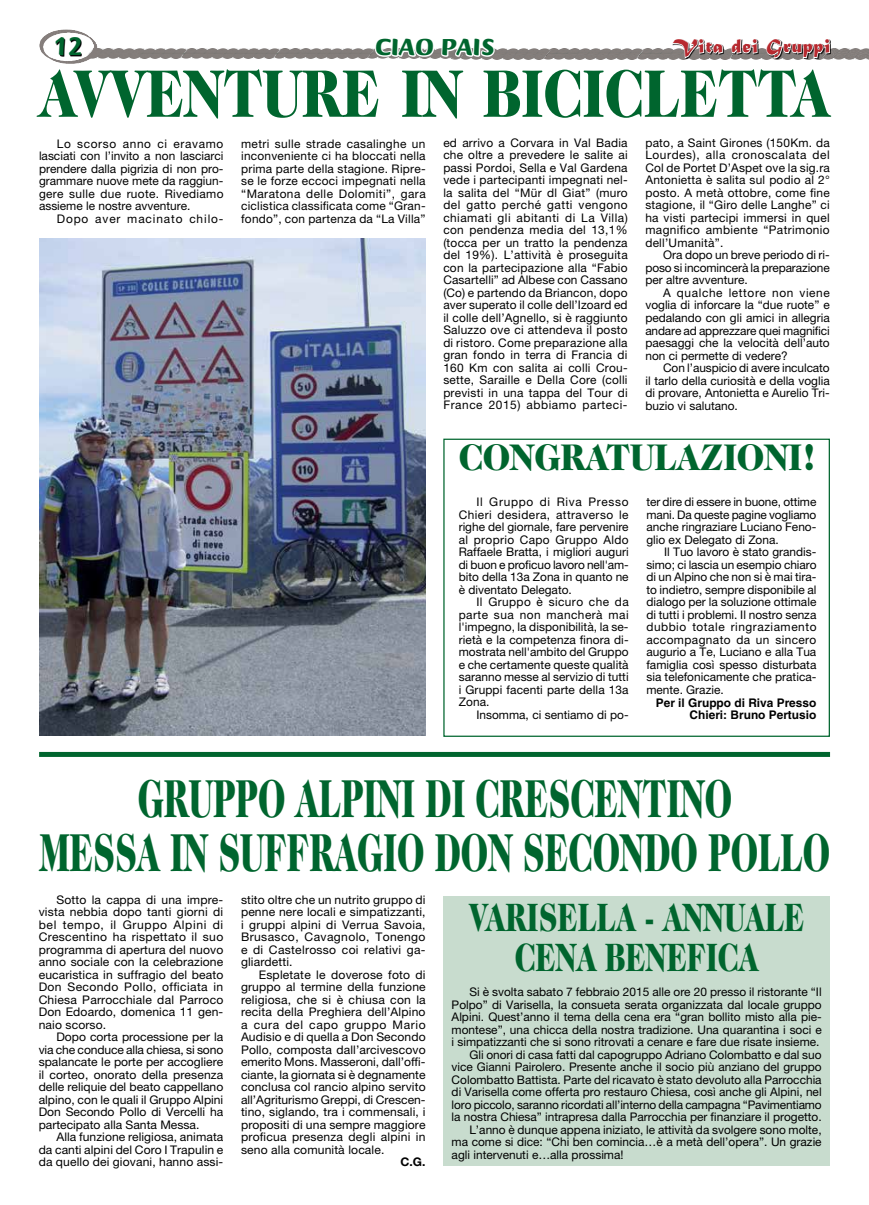
<style>
.page{position:relative;width:869px;height:1205px;background:#fff}
.page>*{position:absolute;margin:0;border:0;box-sizing:border-box;transform-origin:0 0}
.t1{font:900 67.88px "Caslon 224 Std";color:#00652e;scale:.8 1}
.t2{font:900 54px/54px "Caslon 224 Std";color:#00652e;text-align:center;scale:.62 1}
.t3{font:900 40px/40px "Caslon 224 Std";color:#00652e;text-align:center;scale:.72 1}
.t4{font:900 37.5px "Caslon 224 Std";letter-spacing:-.005em;color:#00652e;scale:.9 1}
.t5{font:700 27.5px "Briem Script Std";color:#00652e}
.t6{font:900 25px "Briem Script Std";color:#00652e}
.t7{font:20px "Matura MT Script Capitals";letter-spacing:.05em;color:#b8292f}
.t8{font:11.88px/12.5px "Helvetica Neue LT Std";color:#000;text-align:justify}
.t9{font:700 11.88px/12.5px "Helvetica LT Std";color:#000;text-align:right}
.t10{font:11.88px "Helvetica Neue LT Std";letter-spacing:.075em;color:#000}
.t11{font:700 11.88px "Helvetica Neue LT Std";color:#000}
</style>
<div class="page">
<img style="left:643px;top:49px;width:27px;height:10px">
<img style="left:550px;top:49px;width:93px;height:10px">
<img style="left:496px;top:49px;width:54px;height:10px">
<img style="left:281px;top:49px;width:92px;height:10px">
<img style="left:187px;top:49px;width:94px;height:10px">
<img style="left:97px;top:49px;width:90px;height:10px">
<img style="left:830px;top:49px;width:38px;height:10px">
<div style="left:672px;top:40px;width:158px;height:19px;background:#000;opacity:.85"></div>
<svg style="left:670px;top:39px;width:53px;height:20px"></svg>
<svg style="left:730px;top:39px;width:28px;height:16px"></svg>
<svg style="left:765px;top:39px;width:65px;height:21px"></svg>
<svg style="left:39px;top:30px;width:58px;height:34px"></svg>
<svg style="left:56px;top:38px;width:26px;height:18px"></svg>
<div style="left:443px;top:896px;width:386px;height:269px;background:#c8dcce"></div>
<img style="left:39px;top:239px;width:386px;height:496px">
<div style="left:39px;top:752px;width:790px;height:5px;background:#00652e"></div>
<div style="left:443px;top:439px;width:386px;height:298px;border:1px solid #00652e"></div>
<svg style="left:373px;top:48px;width:123px;height:11px"></svg>
<h3 class="t5" style="left:53px;top:31px;width:31px">12</h3>
<h3 class="t7" style="left:672px;top:34px;width:159px">Vita dei Gruppi</h3>
<h3 class="t6" style="left:375px;top:33px;width:121px">CIAO PAIS</h3>
<h1 class="t1" style="left:39px;top:54px;width:988px">AVVENTURE IN BICICLETTA</h1>
<p class="t8" style="left:443px;top:136px;width:186px">ed arrivo a Corvara in Val Badia che oltre a prevedere le salite ai passi Pordoi, Sella e Val Gardena vede i partecipanti impegnati nel&shy;la salita del “Mür dl Giat” (muro del gatto perché gatti vengono chiamati gli abitanti di La Villa) con pendenza media del 13,1% (tocca per un tratto la pendenza del 19%). L’attività è proseguita con la partecipazione alla “Fabio Casartelli” ad Albese con Cassano (Co) e partendo da Briancon, dopo aver superato il colle dell’Izoard ed il colle dell’Agnello, si è raggiunto Saluzzo ove ci attendeva il posto di ristoro. Come preparazione alla gran fondo in terra di Francia di 160 Km con salita ai colli Crou&shy;sette, Saraille e Della Core (colli previsti in una tappa del Tour di France 2015) abbiamo parteci-</p>
<p class="t8" style="left:645px;top:136px;width:186px">pato, a Saint Girones (150Km. da Lourdes), alla cronoscalata del Col de Portet D’Aspet ove la sig.ra Antonietta è salita sul podio al 2° posto. A metà ottobre, come fine stagione, il “Giro delle Langhe” ci ha visti partecipi immersi in quel magnifico ambiente “Patrimonio dell’Umanità”.</p>
<p class="t8" style="left:39px;top:137px;width:186px;text-indent:18px">Lo scorso anno ci eravamo lasciati con l’invito a non lasciarci prendere dalla pigrizia di non pro&shy;grammare nuove mete da raggiun&shy;gere sulle due ruote. Rivediamo assieme le nostre avventure.</p>
<p class="t10" style="left:57px;top:211px;width:168px">Dopo aver macinato chilo-</p>
<p class="t8" style="left:241px;top:137px;width:186px">metri sulle strade casalinghe un inconveniente ci ha bloccati nella prima parte della stagione. Ripre&shy;se le forze eccoci impegnati nella “Maratona delle Dolomiti”, gara ciclistica classificata come “Gran&shy;fondo”, con partenza da “La Villa”</p>
<p class="t8" style="left:645px;top:249px;width:186px;text-indent:18px">Ora dopo un breve periodo di ri&shy;poso si incomincerà la preparazione per altre avventure.</p>
<p class="t8" style="left:645px;top:286px;width:186px;text-indent:18px">A qualche lettore non viene voglia di inforcare la “due ruote” e pedalando con gli amici in allegria andare ad apprezzare quei magnifici paesaggi che la velocità dell’auto non ci permette di vedere?</p>
<p class="t8" style="left:645px;top:361px;width:186px;text-indent:18px">Con l’auspicio di avere inculcato il tarlo della curiosità e della voglia di provare, Antonietta e Aurelio Tri&shy;buzio vi salutano.</p>
<h3 class="t4" style="left:458px;top:436px;width:399px">CONGRATULAZIONI!</h3>
<p class="t8" style="left:458px;top:496px;width:171px;text-indent:18px">Il Gruppo di Riva Presso Chieri desidera, attraverso le righe del giornale, fare pervenire al proprio Capo Gruppo Aldo Raffaele Bratta, i migliori auguri di buon e proficuo lavoro nell'am&shy;bito della 13a Zona in quanto ne è diventato Delegato.</p>
<p class="t8" style="left:458px;top:596px;width:171px;text-indent:18px">Il Gruppo è sicuro che da parte sua non mancherà mai l'impegno, la disponibilità, la se&shy;rietà e la competenza finora di&shy;mostrata nell'ambito del Gruppo e che certamente queste qualità saranno messe al servizio di tutti i Gruppi facenti parte della 13a Zona.</p>
<p class="t8" style="left:476px;top:708px;width:154px">Insomma, ci sentiamo di po-</p>
<p class="t8" style="left:646px;top:496px;width:171px">ter dire di essere in buone, ottime mani. Da queste pagine vogliamo anche ringraziare Luciano Feno&shy;glio ex Delegato di Zona.</p>
<p class="t8" style="left:646px;top:546px;width:171px;text-indent:18px">Il Tuo lavoro è stato grandis&shy;simo; ci lascia un esempio chiaro di un Alpino che non si è mai tira&shy;to indietro, sempre disponibile al dialogo per la soluzione ottimale di tutti i problemi. Il nostro senza dubbio totale ringraziamento accompagnato da un sincero augurio a Te, Luciano e alla Tua famiglia così spesso disturbata sia telefonicamente che pratica&shy;mente. Grazie.</p>
<p class="t9" style="left:655px;top:696px;width:162px">Per il Gruppo di Riva Presso<br>Chieri: Bruno Pertusio</p>
<h2 class="t2" style="left:40px;top:771px;width:1275px">GRUPPO ALPINI DI CRESCENTINO<br>MESSA IN SUFFRAGIO DON SECONDO POLLO</h2>
<p class="t8" style="left:39px;top:893px;width:186px;text-indent:18px">Sotto la cappa di una impre&shy;vista nebbia dopo tanti giorni di bel tempo, il Gruppo Alpini di Crescentino ha rispettato il suo programma di apertura del nuovo anno sociale con la celebrazione eucaristica in suffragio del beato Don Secondo Pollo, officiata in Chiesa Parrocchiale dal Parroco Don Edoardo, domenica 11 gen&shy;naio scorso.</p>
<p class="t8" style="left:39px;top:1030px;width:186px;text-indent:18px">Dopo corta processione per la via che conduce alla chiesa, si sono spalancate le porte per accogliere il corteo, onorato della presenza delle reliquie del beato cappellano alpino, con le quali il Gruppo Alpini Don Secondo Pollo di Vercelli ha partecipato alla Santa Messa.</p>
<p class="t8" style="left:39px;top:1130px;width:186px;text-indent:18px">Alla funzione religiosa, animata da canti alpini del Coro I Trapulin e da quello dei giovani, hanno assi-</p>
<p class="t8" style="left:241px;top:893px;width:186px">stito oltre che un nutrito gruppo di penne nere locali e simpatizzanti, i gruppi alpini di Verrua Savoia, Brusasco, Cavagnolo, Tonengo e di Castelrosso coi relativi ga&shy;gliardetti.</p>
<p class="t8" style="left:241px;top:968px;width:186px;text-indent:18px">Espletate le doverose foto di gruppo al termine della funzione religiosa, che si è chiusa con la recita della Preghiera dell’Alpino a cura del capo gruppo Mario Audisio e di quella a Don Secondo Pollo, composta dall’arcivescovo emerito Mons. Masseroni, dall’offi&shy;ciante, la giornata si è degnamente conclusa col rancio alpino servito all’Agriturismo Greppi, di Crescen&shy;tino, siglando, tra i commensali, i propositi di una sempre maggiore proficua presenza degli alpini in seno alla comunità locale.</p>
<p class="t11" style="left:400px;top:1154px;width:27px">C.G.</p>
<h3 class="t3" style="left:468px;top:897px;width:467px">VARISELLA - ANNUALE<br>CENA BENEFICA</h3>
<p class="t8" style="left:469px;top:985px;width:353px">Si è svolta sabato 7 febbraio 2015 alle ore 20 presso il ristorante “Il</p>
<p class="t8" style="left:451px;top:998px;width:371px">Polpo” di Varisella, la consueta serata organizzata dal locale gruppo</p>
<p class="t8" style="left:451px;top:1010px;width:371px">Alpini. Quest’anno il tema della cena era “gran bollito misto alla pie-</p>
<p class="t8" style="left:451px;top:1023px;width:371px">montese”, una chicca della nostra tradizione. Una quarantina i soci e</p>
<p class="t8" style="left:451px;top:1035px;width:369px">i simpatizzanti che si sono ritrovati a cenare e fare due risate insieme.</p>
<p class="t8" style="left:469px;top:1048px;width:353px">Gli onori di casa fatti dal capogruppo Adriano Colombatto e dal suo</p>
<p class="t8" style="left:451px;top:1060px;width:371px">vice Gianni Pairolero. Presente anche il socio più anziano del gruppo</p>
<p class="t8" style="left:451px;top:1073px;width:371px">Colombatto Battista. Parte del ricavato è stato devoluto alla Parrocchia</p>
<p class="t8" style="left:451px;top:1085px;width:371px">di Varisella come offerta pro restauro Chiesa, così anche gli Alpini, nel</p>
<p class="t8" style="left:451px;top:1098px;width:371px">loro piccolo, saranno ricordati all’interno della campagna “Pavimentiamo</p>
<p class="t8" style="left:451px;top:1110px;width:371px">la nostra Chiesa” intrapresa dalla Parrocchia per finanziare il progetto.</p>
<p class="t8" style="left:469px;top:1123px;width:353px">L’anno è dunque appena iniziato, le attività da svolgere sono molte,</p>
<p class="t8" style="left:451px;top:1135px;width:371px">ma come si dice: “Chi ben comincia…è a metà dell’opera”. Un grazie</p>
<p class="t8" style="left:451px;top:1148px;width:173px">agli intervenuti e…alla prossima!</p>
</div>
